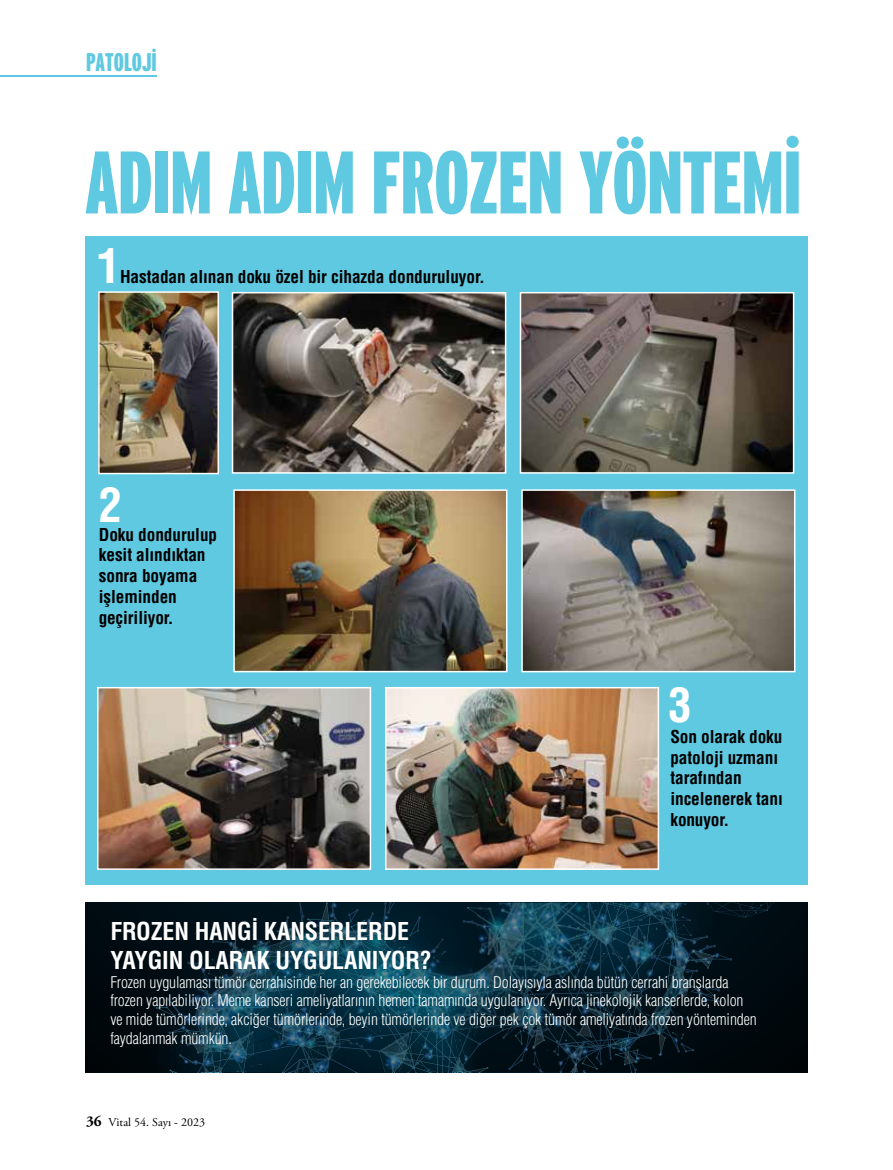
<style>
.page{position:relative;width:893px;height:1170px;background:#fff}
.page>*{position:absolute;margin:0;border:0;box-sizing:border-box;transform-origin:0 0}
.t1{font:900 extra-condensed 88.5px "Interstate";letter-spacing:-.005em;color:#5fc9e1}
.t2{font:46.5px "Helvetica Cond Bold Tr";color:#fff}
.t3{font:900 extra-condensed 25.5px "Interstate";color:#5fc9e1}
.t4{font:24px/28.8px "Helvetica Cond Bold Tr";letter-spacing:-.005em;color:#fff}
.t5{font:17.4px/20.9px "Helvetica Cond Bold Tr";letter-spacing:-.005em;color:#000}
.t6{font:15.75px/18.9px "Helvetica Condensed Light Tr";letter-spacing:-.005em;color:#fff}
.t7{font:12px "Adobe Garamond Pro";color:#000}
.s1{font-weight:700;font-size:15px}
</style>
<div class="page">
<hr style="left:0;top:75px;width:156px;height:2px;background:#5fc9e1">
<div style="left:85px;top:236px;width:722px;height:648px;background:#5fc9e1"></div>
<img style="left:236px;top:492px;width:268px;height:177px">
<div style="left:233px;top:489px;width:274px;height:183px;border:2px solid #fff"></div>
<img style="left:100px;top:690px;width:268px;height:176px">
<div style="left:97px;top:687px;width:274px;height:182px;border:2px solid #fff"></div>
<img style="left:524px;top:492px;width:268px;height:177px">
<div style="left:521px;top:489px;width:274px;height:183px;border:2px solid #fff"></div>
<img style="left:388px;top:690px;width:268px;height:176px">
<div style="left:385px;top:687px;width:274px;height:182px;border:2px solid #fff"></div>
<img style="left:101px;top:294px;width:115px;height:177px">
<div style="left:98px;top:291px;width:121px;height:183px;border:2px solid #fff"></div>
<img style="left:235px;top:295px;width:268px;height:175px">
<div style="left:232px;top:292px;width:274px;height:181px;border:2px solid #fff"></div>
<img style="left:523px;top:295px;width:268px;height:175px">
<div style="left:520px;top:292px;width:274px;height:181px;border:2px solid #fff"></div>
<svg style="left:85px;top:902px;width:723px;height:169px;background:#082532"></svg>
<h3 class="t3" style="left:86px;top:48px;width:72px">PATOLOJİ</h3>
<h1 class="t1" style="left:85px;top:134px;width:718px">ADIM ADIM FROZEN YÖNTEMİ</h1>
<h2 class="t2" style="left:97px;top:238px;width:25px">1</h2>
<p class="t5" style="left:120px;top:266px;width:366px">Hastadan alınan doku özel bir cihazda donduruluyor.</p>
<h2 class="t2" style="left:99px;top:477px;width:25px">2</h2>
<p class="t5" style="left:99px;top:523px;width:120px">Doku dondurulup kesit alındıktan sonra boyama işleminden geçiriliyor.</p>
<h2 class="t2" style="left:668px;top:676px;width:25px">3</h2>
<p class="t5" style="left:670px;top:725px;width:114px">Son olarak doku patoloji uzmanı tarafından incelenerek tanı konuyor.</p>
<h3 class="t4" style="left:110px;top:916px;width:323px">FROZEN HANGİ KANSERLERDE<br>YAYGIN OLARAK UYGULANIYOR?</h3>
<p class="t6" style="left:110px;top:972px;width:648px">Frozen uygulaması tümör cerrahisinde her an gerekebilecek bir durum. Dolayısıyla aslında bütün cerrahi branşlarda frozen yapılabiliyor. Meme kanseri ameliyatlarının hemen tamamında uygulanıyor. Ayrıca jinekolojik kanserlerde, kolon ve mide tümörlerinde, akciğer tümörlerinde, beyin tümörlerinde ve diğer pek çok tümör ameliyatında frozen yönteminden faydalanmak mümkün.</p>
<p class="t7" style="left:86px;top:1114px;width:120px"><span class="s1">36</span> Vital 54. Sayı - 2023</p>
</div>
